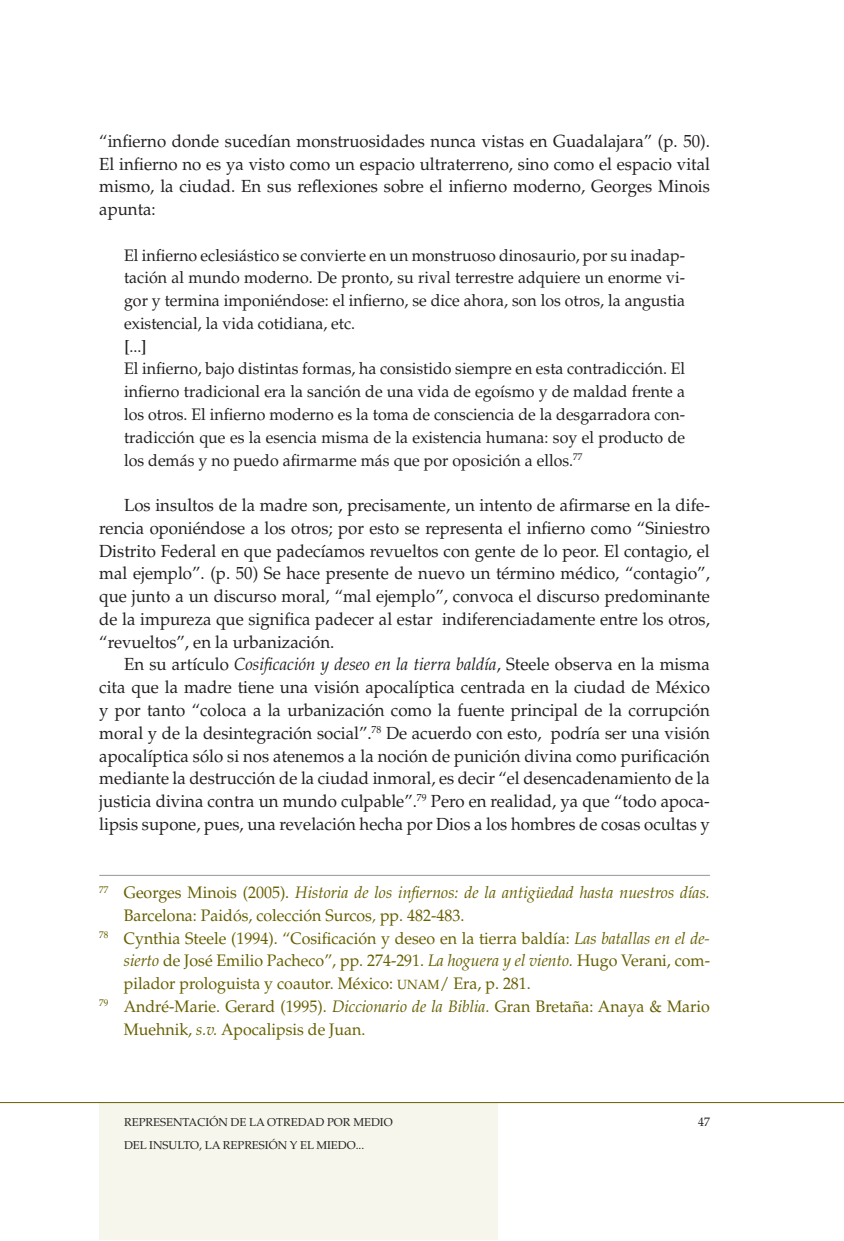
<style>
.page{position:relative;width:844px;height:1241px;background:#fff}
.page>*{position:absolute;margin:0;border:0;box-sizing:border-box;transform-origin:0 0}
.t1{font:17.5px/22.8px "Palatino";color:#231f20;text-align:justify;scale:.96 1}
.t2{font:16.62px/22.8px "Palatino";color:#231f20;scale:.96 1}
.t3{font:16.62px "Palatino";color:#675f00;scale:.96 1}
.t4{font:italic 16.62px "Palatino";color:#675f00;scale:.96 1}
.t5{font:12.25px "Palatino";color:#231f20;scale:.96 1}
.t6{font:11.38px "Palatino";color:#231f20}
.s1{font-weight:500}
.s2{font-style:italic}
.s3{font-style:normal}
.s4{font-family:"Palatino Roman SC800";font-size:13.3px}
.s5{font-family:"Palatino Roman SC800"}
</style>
<div class="page">
<div style="left:99px;top:1102px;width:399px;height:137px;background:#f6f6ec"></div>
<hr style="left:0;top:1101px;width:843px;height:1px;background:#675f00">
<hr style="left:99px;top:874px;width:610px;height:1px;background:#939598">
<p class="t1" style="left:99px;top:130px;width:637px">“infierno donde sucedían monstruosidades nunca vistas en Guadalajara” (p. 50).<br>El infierno no es ya visto como un espacio ultraterreno, sino como el espacio vital mismo, la ciudad. En sus reflexiones sobre el infierno moderno, Georges Minois apunta:</p>
<p class="t2" style="left:124px;top:244px;width:586px">El infierno eclesiástico se convierte en un monstruoso dinosaurio, por su inadap&shy;tación al mundo moderno. De pronto, su rival terrestre adquiere un enorme vi&shy;gor y termina imponiéndose: el infierno, se dice ahora, son los otros, la angustia existencial, la vida cotidiana, etc.<br><span class="s1">[</span>...<span class="s1">]<br></span>El infierno, bajo distintas formas, ha consistido siempre en esta contradicción. El infierno tradicional era la sanción de una vida de egoísmo y de maldad frente a los otros. El infierno moderno es la toma de consciencia de la desgarradora con&shy;tradicción que es la esencia misma de la existencia humana: soy el producto de los demás y no puedo afirmarme más que por oposición a ellos.<sup>77</sup></p>
<p class="t1" style="left:99px;top:494px;width:637px;text-indent:25px">Los insultos de la madre son, precisamente, un intento de afirmarse en la dife&shy;rencia oponiéndose a los otros; por esto se representa el infierno como “Siniestro Distrito Federal en que padecíamos revueltos con gente de lo peor. El contagio, el mal ejemplo”. (p. 50) Se hace presente de nuevo un término médico, “contagio”, que junto a un discurso moral, “mal ejemplo”, convoca el discurso predominante de la impureza que significa padecer al estar indiferenciadamente entre los otros, “revueltos”, en la urbanización.</p>
<p class="t1" style="left:99px;top:653px;width:637px;text-indent:25px">En su artículo <span class="s2">Cosificación y deseo en la tierra baldía</span>, Steele observa en la misma cita que la madre tiene una visión apocalíptica centrada en la ciudad de México y por tanto “coloca a la urbanización como la fuente principal de la corrupción moral y de la desintegración social”.<sup>78</sup> De acuerdo con esto, podría ser una visión apocalíptica sólo si nos atenemos a la noción de punición divina como purificación mediante la destrucción de la ciudad inmoral, es decir “el desencadenamiento de la justicia divina contra un mundo culpable”.<sup>79</sup> Pero en realidad, ya que “todo apoca&shy;lipsis supone, pues, una revelación hecha por Dios a los hombres de cosas ocultas y</p>
<p class="t4" style="left:99px;top:882px;width:637px"><sup>77</sup> <span class="s3">Georges Minois (2005).</span> Historia de los infiernos: de la antigüedad hasta nuestros días.</p>
<p class="t3" style="left:124px;top:905px;width:356px">Barcelona: Paidós, colección Surcos<span class="s2">,</span> pp. 482-483.</p>
<p class="t3" style="left:99px;top:928px;width:637px"><sup>78</sup> Cynthia Steele (1994). “Cosificación y deseo en la tierra baldía: <span class="s2">Las batallas en el de-</span></p>
<p class="t3" style="left:124px;top:950px;width:612px"><span class="s2">sierto</span> de José Emilio Pacheco”, pp. 274-291. <span class="s2">La hoguera y el viento.</span> Hugo Verani, com-</p>
<p class="t3" style="left:124px;top:973px;width:425px">pilador prologuista y coautor. México: <span class="s4">UNAM</span><span class="s5">/</span> Era, p. 281.</p>
<p class="t3" style="left:99px;top:996px;width:637px"><sup>79</sup> André-Marie. Gerard (1995). <span class="s2">Diccionario de la Biblia.</span> Gran Bretaña: Anaya &amp; Mario</p>
<p class="t3" style="left:124px;top:1019px;width:253px">Muehnik, <span class="s2">s.v.</span> Apocalipsis de Juan.</p>
<p class="t6" style="left:124px;top:1114px;width:9px">representaci</p>
<p class="t6" style="left:209px;top:1114px;width:67px">ónde la otredad</p>
<p class="t6" style="left:327px;top:1114px;width:9px">por</p>
<p class="t6" style="left:353px;top:1114px;width:9px">medio</p>
<p class="t5" style="left:698px;top:1114px;width:14px">47</p>
<p class="t6" style="left:124px;top:1137px;width:9px">del</p>
<p class="t6" style="left:149px;top:1137px;width:9px">insulto</p>
<p class="t6" style="left:199px;top:1137px;width:32px">, la represi</p>
<p class="t6" style="left:269px;top:1137px;width:57px">ón y el miedo</p>
<p class="t6" style="left:355px;top:1137px;width:10px">...</p>
</div>
